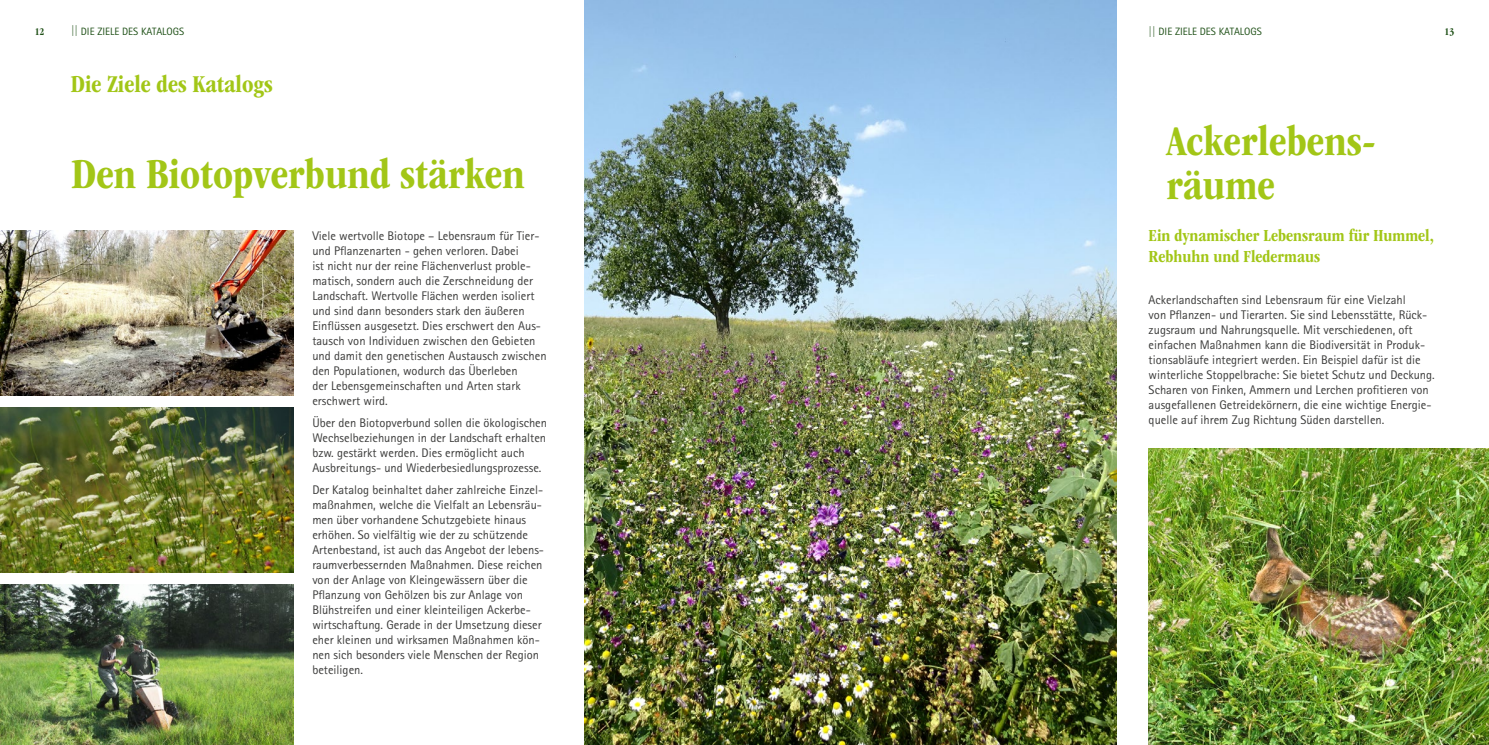
<style>
.page{position:relative;width:1489px;height:745px;background:#fff}
.page>*{position:absolute;margin:0;border:0;box-sizing:border-box;transform-origin:0 0}
.t1{font:700 condensed 43.75px/43.8px "ITC Garamond Std";color:#a2c617}
.t2{font:700 condensed 25px "ITC Garamond Std";color:#a2c617}
.t3{font:700 condensed 17.5px/21px "ITC Garamond Std";color:#a2c617}
.t4{font:12.5px/15px "Rotis Sans Serif Std";color:#3c3c3b}
.t5{font:10.62px "Rotis Sans Serif Std";color:#205118}
.t6{font:700 condensed 10.62px "ITC Garamond Std";color:#205118}
</style>
<div class="page">
<img style="left:585px;top:0;width:531px;height:744px">
<img style="left:0;top:584px;width:293px;height:160px">
<img style="left:0;top:407px;width:293px;height:165px">
<img style="left:0;top:230px;width:293px;height:165px">
<img style="left:1148px;top:448px;width:340px;height:296px">
<p class="t6" style="left:35px;top:26px;width:11px">12</p>
<p class="t5" style="left:71px;top:25px;width:115px">|| DIE ZIELE DES KATALOGS</p>
<p class="t5" style="left:1148px;top:25px;width:115px">|| DIE ZIELE DES KATALOGS</p>
<p class="t6" style="left:1444px;top:26px;width:11px">13</p>
<h2 class="t2" style="left:71px;top:70px;width:203px">Die Ziele des Katalogs</h2>
<h1 class="t1" style="left:71px;top:152px;width:455px">Den Biotopverbund stärken</h1>
<p class="t4" style="left:312px;top:227px;width:236px">Viele wertvolle Biotope – Lebensraum für Tier&shy;und Pflanzenarten - gehen verloren. Dabei<br>ist nicht nur der reine Flächenverlust proble&shy;matisch, sondern auch die Zerschneidung der Landschaft. Wertvolle Flächen werden isoliert und sind dann besonders stark den äußeren Einflüssen ausgesetzt. Dies erschwert den Aus&shy;tausch von Individuen zwischen den Gebieten und damit den genetischen Austausch zwischen den Populationen, wodurch das Überleben<br>der Lebensgemeinschaften und Arten stark erschwert wird.</p>
<p class="t4" style="left:312px;top:415px;width:236px">Über den Biotopverbund sollen die ökologischen Wechselbeziehungen in der Landschaft erhalten bzw. gestärkt werden. Dies ermöglicht auch Ausbreitungs- und Wiederbesiedlungsprozesse.</p>
<p class="t4" style="left:312px;top:482px;width:233px">Der Katalog beinhaltet daher zahlreiche Einzel&shy;maßnahmen, welche die Vielfalt an Lebensräu&shy;men über vorhandene Schutzgebiete hinaus erhöhen. So vielfältig wie der zu schützende Artenbestand, ist auch das Angebot der lebens&shy;raumverbessernden Maßnahmen. Diese reichen von der Anlage von Kleingewässern über die Pflanzung von Gehölzen bis zur Anlage von Blühstreifen und einer kleinteiligen Ackerbe&shy;wirtschaftung. Gerade in der Umsetzung dieser eher kleinen und wirksamen Maßnahmen kön&shy;nen sich besonders viele Menschen der Region beteiligen.</p>
<h1 class="t1" style="left:1166px;top:119px;width:208px">Ackerlebens&shy;räume</h1>
<h3 class="t3" style="left:1148px;top:225px;width:286px">Ein dynamischer Lebensraum für Hummel,<br>Rebhuhn und Fledermaus</h3>
<p class="t4" style="left:1148px;top:292px;width:287px">Ackerlandschaften sind Lebensraum für eine Vielzahl<br>von Pflanzen- und Tierarten. Sie sind Lebensstätte, Rück&shy;zugsraum und Nahrungsquelle. Mit verschiedenen, oft einfachen Maßnahmen kann die Biodiversität in Produk&shy;tionsabläufe integriert werden. Ein Beispiel dafür ist die winterliche Stoppelbrache: Sie bietet Schutz und Deckung.<br>Scharen von Finken, Ammern und Lerchen profitieren von ausgefallenen Getreidekörnern, die eine wichtige Energie&shy;quelle auf ihrem Zug Richtung Süden darstellen.</p>
</div>
